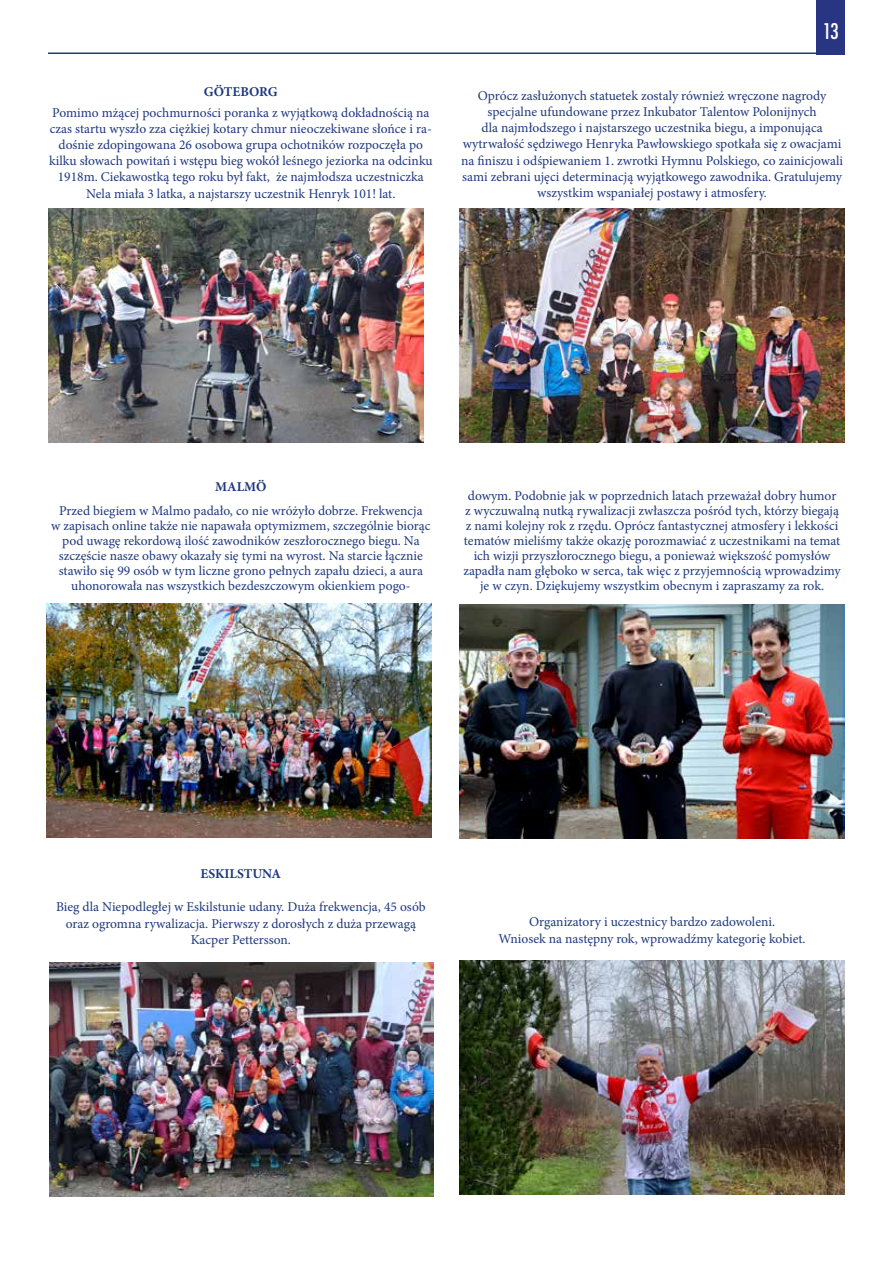
<style>
.page{position:relative;width:893px;height:1263px;background:#fff}
.page>*{position:absolute;margin:0;border:0;box-sizing:border-box;transform-origin:0 0}
.t1{font:500 condensed 21px "Futura";color:#fdfdfd}
.t2{font:13.5px/16.2px "Minion Pro";color:#1e387e;text-align:center}
.t3{font:700 13.5px "Minion Pro";color:#1e387e}
</style>
<div class="page">
<div style="left:817px;top:0;width:28px;height:54px;background:#283583"></div>
<hr style="left:48px;top:53px;width:797px;height:1px;background:#283583">
<img style="left:48px;top:209px;width:376px;height:234px">
<img style="left:459px;top:209px;width:386px;height:234px">
<img style="left:459px;top:604px;width:386px;height:234px">
<img style="left:50px;top:962px;width:384px;height:234px">
<img style="left:459px;top:961px;width:386px;height:234px">
<img style="left:47px;top:604px;width:384px;height:233px">
<p class="t3" style="left:204px;top:82px;width:75px">GÖTEBORG</p>
<p class="t2" style="left:49px;top:104px;width:385px">Pomimo mżącej pochmurności poranka z wyjątkową dokładnością na czas startu wyszło zza ciężkiej kotary chmur nieoczekiwane słońce i ra&shy;dośnie zdopingowana 26 osobowa grupa ochotników rozpoczęła po kilku słowach powitań i wstępu bieg wokół leśnego jeziorka na odcinku 1918m. Ciekawostką tego roku był fakt, że najmłodsza uczestniczka Nela miała 3 latka, a najstarszy uczestnik Henryk 101! lat.</p>
<h1 class="t1" style="left:823px;top:17px;width:18px">13</h1>
<p class="t2" style="left:461px;top:87px;width:383px">Oprócz zasłużonych statuetek zostaly również wręczone nagrody specjalne ufundowane przez Inkubator Talentow Polonijnych<br>dla najmłodszego i najstarszego uczestnika biegu, a imponująca wytrwałość sędziwego Henryka Pawłowskiego spotkała się z owacjami na finiszu i odśpiewaniem 1. zwrotki Hymnu Polskiego, co zainicjowali sami zebrani ujęci determinacją wyjątkowego zawodnika. Gratulujemy wszystkim wspaniałej postawy i atmosfery.</p>
<p class="t3" style="left:215px;top:477px;width:53px">MALMÖ</p>
<p class="t2" style="left:51px;top:504px;width:381px;line-height:15px">Przed biegiem w Malmo padało, co nie wróżyło dobrze. Frekwencja<br>w zapisach online także nie napawała optymizmem, szczególnie biorąc pod uwagę rekordową ilość zawodników zeszłorocznego biegu. Na szczęście nasze obawy okazały się tymi na wyrost. Na starcie łącznie stawiło się 99 osób w tym liczne grono pełnych zapału dzieci, a aura uhonorowała nas wszystkich bezdeszczowym okienkiem pogo-</p>
<p class="t2" style="left:463px;top:488px;width:379px;line-height:15px">dowym. Podobnie jak w poprzednich latach przeważał dobry humor z wyczuwalną nutką rywalizacji zwłaszcza pośród tych, którzy biegają z nami kolejny rok z rzędu. Oprócz fantastycznej atmosfery i lekkości tematów mieliśmy także okazję porozmawiać z uczestnikami na temat ich wizji przyszłorocznego biegu, a ponieważ większość pomysłów zapadła nam głęboko w serca, tak więc z przyjemnością wprowadzimy je w czyn. Dziękujemy wszystkim obecnym i zapraszamy za rok.</p>
<p class="t3" style="left:201px;top:864px;width:82px">ESKILSTUNA</p>
<p class="t2" style="left:56px;top:899px;width:371px">Bieg dla Niepodległej w Eskilstunie udany. Duża frekwencja, 45 osób oraz ogromna rywalizacja. Pierwszy z dorosłych z duża przewagą<br>Kacper Pettersson.</p>
<p class="t2" style="left:499px;top:914px;width:309px">Organizatory i uczestnicy bardzo zadowoleni.<br>Wniosek na następny rok, wprowadźmy kategorię kobiet.</p>
</div>
